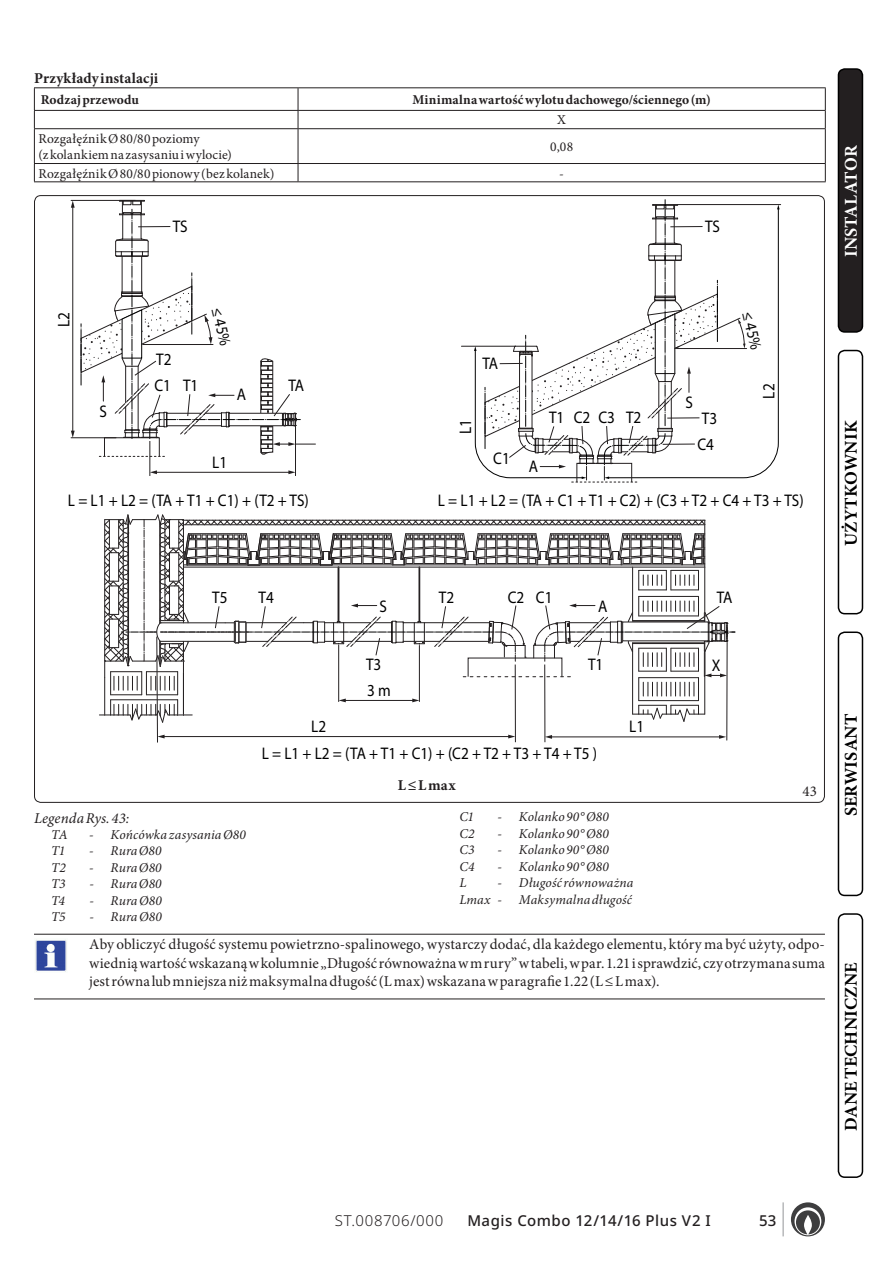
<style>
.page{position:relative;width:893px;height:1263px;background:#fff}
.page>*{position:absolute;margin:0;border:0;box-sizing:border-box;transform-origin:0 0}
.t1{font:700 18px "Minion Pro";color:#000}
.t2{font:700 18px "Minion Pro";color:#fff}
.t3{font:16.95px/26.2px "Myriad Pro";color:#000001;scale:.9 1}
.t4{font:16.35px "Myriad Pro";color:#000001;scale:.9 1}
.t5{font:15px/18.3px "Minion Pro";letter-spacing:.015em;color:#231f20;text-align:justify}
.t6{font:500 15px "Noto Sans";letter-spacing:.035em;color:#231f20}
.t7{font:700 15px "Minion Pro";letter-spacing:.01em;color:#231f20}
.t8{font:italic 15px "Minion Pro";letter-spacing:.005em;color:#231f20}
.t9{font:300 15px "Noto Sans";letter-spacing:.055em;color:#231f20}
.t10{font:italic 13.5px/16.5px "Minion Pro";letter-spacing:.01em;color:#231f20;text-align:right}
.t11{font:13.5px/16.5px "Minion Pro";letter-spacing:.01em;color:#231f20}
.t12{font:700 13.5px "Minion Pro";letter-spacing:.01em;color:#231f20}
</style>
<div class="page">
<hr style="left:783px;top:1202px;width:1px;height:34px;background:#939598">
<svg style="left:791px;top:1202px;width:34px;height:34px"></svg>
<div style="left:838px;top:69px;width:24px;height:263px;background:#231f20;border-radius:6px"></div>
<div style="left:838px;top:68px;width:25px;height:265px;border:2px solid #000;border-radius:6px"></div>
<div style="left:838px;top:350px;width:25px;height:264px;border:2px solid #000;border-radius:6px"></div>
<div style="left:838px;top:631px;width:25px;height:265px;border:2px solid #000;border-radius:6px"></div>
<div style="left:838px;top:913px;width:25px;height:265px;border:2px solid #000;border-radius:6px"></div>
<hr style="left:34px;top:87px;width:264px;height:1px;background:#231f20">
<hr style="left:34px;top:110px;width:264px;height:1px;background:#231f20">
<hr style="left:298px;top:87px;width:528px;height:1px;background:#231f20">
<hr style="left:298px;top:110px;width:528px;height:1px;background:#231f20">
<svg style="left:34px;top:88px;width:1px;height:40px"></svg>
<svg style="left:298px;top:88px;width:1px;height:40px"></svg>
<svg style="left:825px;top:88px;width:1px;height:40px"></svg>
<hr style="left:34px;top:128px;width:264px;height:1px;background:#231f20">
<hr style="left:34px;top:129px;width:1px;height:34px;background:#231f20">
<hr style="left:298px;top:128px;width:528px;height:1px;background:#231f20">
<hr style="left:298px;top:129px;width:1px;height:34px;background:#231f20">
<hr style="left:825px;top:129px;width:1px;height:34px;background:#231f20">
<hr style="left:34px;top:163px;width:264px;height:1px;background:#231f20">
<svg style="left:34px;top:164px;width:1px;height:17px"></svg>
<hr style="left:34px;top:181px;width:264px;height:1px;background:#231f20">
<hr style="left:298px;top:163px;width:528px;height:1px;background:#231f20">
<svg style="left:298px;top:164px;width:1px;height:17px"></svg>
<svg style="left:825px;top:164px;width:1px;height:17px"></svg>
<hr style="left:298px;top:181px;width:528px;height:1px;background:#231f20">
<hr style="left:156px;top:472px;width:134px;height:1px;background:#231f20">
<svg style="left:151px;top:470px;width:6px;height:4px"></svg>
<svg style="left:288px;top:470px;width:7px;height:4px"></svg>
<hr style="left:150px;top:441px;width:1px;height:35px;background:#231f20">
<hr style="left:295px;top:419px;width:1px;height:57px;background:#231f20">
<hr style="left:678px;top:204px;width:103px;height:1px;background:#231f20">
<hr style="left:461px;top:346px;width:54px;height:1px;background:#231f20">
<svg style="left:745px;top:209px;width:34px;height:269px"></svg>
<svg style="left:474px;top:200px;width:271px;height:283px"></svg>
<svg style="left:71px;top:200px;width:244px;height:257px"></svg>
<svg style="left:99px;top:514px;width:636px;height:229px"></svg>
<hr style="left:34px;top:934px;width:791px;height:1px;background:#231f20">
<hr style="left:34px;top:998px;width:791px;height:1px;background:#231f20">
<img style="left:35px;top:940px;width:32px;height:32px">
<p class="t7" style="left:34px;top:68px;width:126px">Przykłady instalacji</p>
<p class="t12" style="left:41px;top:90px;width:100px">Rodzaj przewodu</p>
<p class="t12" style="left:412px;top:90px;width:300px">Minimalna wartość wylotu dachowego/ściennego (m)</p>
<p class="t11" style="left:557px;top:112px;width:10px">X</p>
<p class="t11" style="left:39px;top:130px;width:195px">Rozgałęźnik Ø 80/80 poziomy<br>(z kolankiem na zasysaniu i wylocie)</p>
<p class="t11" style="left:550px;top:139px;width:25px">0,08</p>
<p class="t11" style="left:39px;top:165px;width:237px">Rozgałęźnik Ø 80/80 pionowy (bez kolanek)</p>
<p class="t11" style="left:559px;top:165px;width:6px">-</p>
<p class="t3" style="left:173px;top:213px;width:18px">TS</p>
<p class="t3" style="left:705px;top:213px;width:18px">TS</p>
<p class="t2" style="left:838px;top:257px;width:113px;rotate:-90deg">Instalator</p>
<p class="t3" style="left:50px;top:327px;width:18px;rotate:-90deg">L2</p>
<p class="t3" style="left:99px;top:397px;width:10px">S</p>
<p class="t3" style="left:154px;top:345px;width:21px">T2<br>C1</p>
<p class="t3" style="left:183px;top:372px;width:19px">T1</p>
<p class="t4" style="left:227px;top:305px;width:45px;rotate:77deg">≤ 45%</p>
<p class="t4" style="left:757px;top:309px;width:45px;rotate:77deg">≤ 45%</p>
<p class="t3" style="left:237px;top:381px;width:12px">A</p>
<p class="t3" style="left:212px;top:449px;width:18px">L1</p>
<p class="t3" style="left:288px;top:372px;width:19px">TA</p>
<p class="t3" style="left:482px;top:350px;width:19px">TA</p>
<p class="t3" style="left:452px;top:434px;width:18px;rotate:-90deg">L1</p>
<p class="t3" style="left:493px;top:445px;width:20px">C1</p>
<p class="t3" style="left:549px;top:404px;width:104px">T1 C2 C3 T2</p>
<p class="t3" style="left:529px;top:453px;width:12px">A</p>
<p class="t3" style="left:685px;top:389px;width:10px">S</p>
<p class="t3" style="left:697px;top:405px;width:24px">T3<br>C4</p>
<p class="t3" style="left:755px;top:399px;width:18px;rotate:-90deg">L2</p>
<p class="t3" style="left:68px;top:487px;width:269px">L = L1 + L2 = (TA + T1 + C1) + (T2 + TS)</p>
<p class="t3" style="left:438px;top:487px;width:408px">L = L1 + L2 = (TA + C1 + T1 + C2) + (C3 + T2 + C4 + T3 + TS)</p>
<p class="t3" style="left:212px;top:584px;width:19px">T5</p>
<p class="t3" style="left:259px;top:584px;width:19px">T4</p>
<p class="t3" style="left:439px;top:584px;width:19px">T2</p>
<p class="t3" style="left:508px;top:584px;width:51px">C2 C1</p>
<p class="t3" style="left:717px;top:584px;width:19px">TA</p>
<p class="t3" style="left:379px;top:592px;width:10px">S</p>
<p class="t3" style="left:598px;top:592px;width:12px">A</p>
<p class="t1" style="left:838px;top:546px;width:126px;rotate:-90deg">Użytkownik</p>
<p class="t3" style="left:366px;top:650px;width:19px">T3</p>
<p class="t3" style="left:588px;top:650px;width:19px">T1</p>
<p class="t3" style="left:367px;top:677px;width:28px">3 m</p>
<p class="t3" style="left:311px;top:713px;width:18px">L2</p>
<p class="t3" style="left:629px;top:713px;width:18px">L1</p>
<p class="t3" style="left:262px;top:740px;width:374px">L = L1 + L2 = (TA + T1 + C1) + (C2 + T2 + T3 + T4 + T5 )</p>
<p class="t7" style="left:398px;top:775px;width:59px">L ≤ L max</p>
<p class="t3" style="left:712px;top:652px;width:11px">X</p>
<p class="t5" style="left:802px;top:782px;width:16px">43</p>
<p class="t10" style="left:459px;top:809px;width:16px">C1</p>
<p class="t10" style="left:498px;top:809px;width:113px">- Kolanko 90° Ø80</p>
<p class="t10" style="left:459px;top:825px;width:17px">C2</p>
<p class="t10" style="left:498px;top:825px;width:113px">- Kolanko 90° Ø80</p>
<p class="t10" style="left:459px;top:842px;width:17px">C3</p>
<p class="t10" style="left:498px;top:842px;width:113px">- Kolanko 90° Ø80</p>
<p class="t10" style="left:459px;top:858px;width:17px">C4</p>
<p class="t10" style="left:498px;top:858px;width:113px">- Kolanko 90° Ø80</p>
<p class="t10" style="left:459px;top:875px;width:9px">L</p>
<p class="t8" style="left:34px;top:807px;width:97px">Legenda Rys. 43:</p>
<p class="t10" style="left:51px;top:826px;width:18px">TA</p>
<p class="t10" style="left:89px;top:826px;width:158px">- Końcówka zasysania Ø80</p>
<p class="t10" style="left:51px;top:843px;width:16px">T1</p>
<p class="t10" style="left:89px;top:843px;width:74px">- Rura Ø80</p>
<p class="t10" style="left:51px;top:859px;width:16px">T2</p>
<p class="t10" style="left:89px;top:859px;width:74px">- Rura Ø80</p>
<p class="t10" style="left:51px;top:876px;width:16px">T3</p>
<p class="t10" style="left:89px;top:876px;width:74px">- Rura Ø80</p>
<p class="t10" style="left:51px;top:892px;width:15px">T4</p>
<p class="t10" style="left:89px;top:892px;width:74px">- Rura Ø80</p>
<p class="t10" style="left:51px;top:909px;width:16px">T5</p>
<p class="t10" style="left:89px;top:909px;width:74px">- Rura Ø80</p>
<p class="t10" style="left:459px;top:875px;width:176px">- Długość równoważna<br>Lmax - Maksymalna długość</p>
<p class="t5" style="left:89px;top:935px;width:737px">Aby obliczyć długość systemu powietrzno-spalinowego, wystarczy dodać, dla każdego elementu, który ma być użyty, odpo&shy;wiednią wartość wskazaną w kolumnie „Długość równoważna w m rury” w tabeli, w par. 1.21 i sprawdzić, czy otrzymana suma jest równa lub mniejsza niż maksymalna długość (L max) wskazana w paragrafie 1.22 (L ≤ L max).</p>
<p class="t1" style="left:838px;top:816px;width:104px;rotate:-90deg">Serwisant</p>
<p class="t1" style="left:838px;top:1131px;width:170px;rotate:-90deg">Danetechniczne</p>
<p class="t9" style="left:335px;top:1212px;width:110px">ST.008706/000</p>
<p class="t6" style="left:467px;top:1210px;width:245px">Magis Combo 12/14/16 Plus V2 I</p>
<p class="t6" style="left:759px;top:1210px;width:19px">53</p>
</div>
